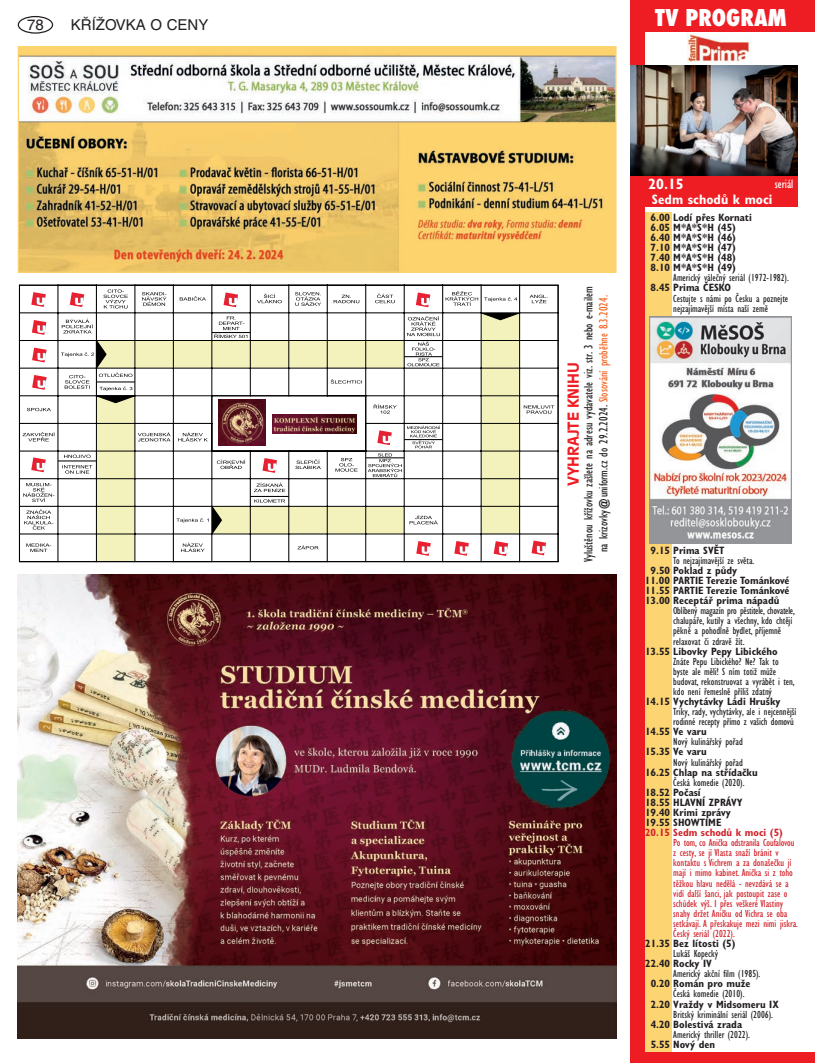
<style>
.page{position:relative;width:815px;height:1063px;background:#fff}
.page>*{position:absolute;margin:0;border:0;box-sizing:border-box;transform-origin:0 0}
.t1{font:800 condensed 22.5px "Futura";color:#fff}
.t2{font:15px "Helvetica CE";color:#231f20}
.t3{font:700 15px "Antique Olive CE";letter-spacing:-.01em;color:#ee1d23}
.t4{font:700 condensed 15px "Gill Sans CE";color:#fff}
.t5{font:700 condensed 13.75px "Gill Sans CE";color:#fff}
.t6{font:condensed 12.5px/15px "Gill Sans CE";color:#231f20;text-align:center}
.t7{font:condensed 12.5px "Gill Sans CE";color:#fff}
.t8{font:condensed 10.62px/10.1px "Gill Sans CE";color:#231f20}
.t9{font:700 condensed 10.62px/10.1px "Gill Sans CE";color:#231f20}
.t10{font:condensed 10.62px/10.1px "Gill Sans CE";color:#d1232a}
.t11{font:700 condensed 10.62px "Gill Sans CE";color:#d1232a}
.s1{color:#f36421}
</style>
<div class="page">
<div style="left:18px;top:16px;width:35px;height:18px;border:1px solid #231f20;border-radius:50%"></div>
<div style="left:631px;top:0;width:184px;height:32px;background:#ee1d23"></div>
<div style="left:631px;top:175px;width:166px;height:32px;background:#ee1d23"></div>
<img style="left:687px;top:33px;width:63px;height:29px">
<div style="left:631px;top:0;width:14px;height:1063px;background:#ee1d23"></div>
<div style="left:631px;top:1052px;width:184px;height:11px;background:#ee1d23"></div>
<div style="left:645px;top:213px;width:26px;height:839px;background:#fdd472"></div>
<img style="left:631px;top:66px;width:166px;height:109px">
<img style="left:650px;top:316px;width:141px;height:227px">
<img style="left:18px;top:574px;width:599px;height:464px">
<img style="left:20px;top:48px;width:595px;height:223px">
<div style="left:18px;top:46px;width:599px;height:227px;border:1px solid #fdd36e"></div>
<div style="left:289px;top:341px;width:38px;height:27px;background:#f3f2bc"></div>
<div style="left:289px;top:506px;width:38px;height:28px;background:#f3f2bc"></div>
<hr style="left:289px;top:506px;width:38px;height:1px;background:#000001">
<hr style="left:289px;top:368px;width:38px;height:1px;background:#000001">
<hr style="left:289px;top:340px;width:38px;height:1px;background:#000001">
<hr style="left:289px;top:396px;width:38px;height:1px;background:#000001">
<hr style="left:289px;top:395px;width:38px;height:1px;background:#000001">
<hr style="left:289px;top:478px;width:38px;height:1px;background:#000001">
<hr style="left:289px;top:451px;width:38px;height:1px;background:#000001">
<hr style="left:289px;top:561px;width:38px;height:1px;background:#000001">
<hr style="left:289px;top:533px;width:38px;height:2px;background:#000001">
<hr style="left:289px;top:312px;width:38px;height:1px;background:#000001">
<hr style="left:289px;top:285px;width:38px;height:1px;background:#000001">
<svg style="left:19px;top:285px;width:302px;height:277px"></svg>
<svg style="left:327px;top:285px;width:232px;height:277px"></svg>
<img style="left:219px;top:399px;width:47px;height:47px">
<img style="left:272px;top:415px;width:85px;height:18px">
<h2 class="t2" style="left:27px;top:16px;width:18px">78</h2>
<h2 class="t2" style="left:71px;top:16px;width:139px">KŘÍŽOVKA O CENY</h2>
<h1 class="t1" style="left:655px;top:2px;width:133px">TV PROGRAM</h1>
<p class="t6" style="left:581px;top:562px;width:277px;rotate:-90deg">Vyluštěnou křížovku zašlete na adresu vydavatele viz. str. 3 nebo e-mailem na krizovky@uniform.cz do 29.2.2024. <span class="s1">Slosování proběhne 8.3.2024.</span></p>
<h2 class="t3" style="left:565px;top:486px;width:125px;rotate:-90deg">VYHRAJTE KNIHU</h2>
<h2 class="t4" style="left:648px;top:175px;width:37px">20.15</h2>
<p class="t5" style="left:652px;top:191px;width:122px">Sedm schodů k moci</p>
<p class="t7" style="left:775px;top:176px;width:20px">seriál</p>
<p class="t9" style="left:651px;top:212px;width:103px">6.00 Lodí přes Kornati<br>6.05 M*A*S*H (45)<br>6.40 M*A*S*H (46)<br>7.10 M*A*S*H (47)<br>7.40 M*A*S*H (48)<br>8.10 M*A*S*H (49)</p>
<p class="t8" style="left:673px;top:273px;width:117px">Americký válečný seriál (1972-1982).</p>
<p class="t9" style="left:651px;top:283px;width:82px">8.45 Prima ČESKO</p>
<p class="t8" style="left:673px;top:293px;width:116px">Cestujte s námi po Česku a poznejte nejzajímavější místa naší země</p>
<p class="t9" style="left:651px;top:545px;width:75px">9.15 Prima SVĚT</p>
<p class="t8" style="left:673px;top:555px;width:83px">To nejzajímavější ze světa.</p>
<p class="t9" style="left:645px;top:565px;width:146px;text-indent:6px">9.50 Poklad z půdy<br>11.00 PARTIE Terezie Tománkové<br>11.55 PARTIE Terezie Tománkové<br>13.00 Receptář prima nápadů</p>
<p class="t8" style="left:673px;top:606px;width:124px">Oblíbený magazín pro pěstitele, chovatele, chalupáře, kutily a všechny, kdo chtějí pěkně a pohodlně bydlet, příjemně relaxovat či zdravě žít.</p>
<p class="t9" style="left:645px;top:646px;width:134px">13.55 Libovky Pepy Libického</p>
<p class="t8" style="left:673px;top:656px;width:123px">Znáte Pepu Libického? Ne? Tak to byste ale měli! S ním totiž může budovat, rekonstruovat a vyrábět i ten, kdo není řemeslně příliš zdatný</p>
<p class="t9" style="left:645px;top:696px;width:137px">14.15 Vychytávky Ládi Hrušky</p>
<p class="t8" style="left:673px;top:707px;width:125px">Triky, rady, vychytávky, ale i nejcennější rodinné recepty přímo z vašich domovů</p>
<p class="t9" style="left:645px;top:727px;width:63px">14.55 Ve varu</p>
<p class="t8" style="left:673px;top:737px;width:71px">Nový kulinářský pořad</p>
<p class="t9" style="left:645px;top:747px;width:63px">15.35 Ve varu</p>
<p class="t8" style="left:673px;top:757px;width:71px">Nový kulinářský pořad</p>
<p class="t9" style="left:645px;top:767px;width:114px">16.25 Chlap na střídačku</p>
<p class="t8" style="left:673px;top:777px;width:73px">Česká komedie (2020).</p>
<p class="t9" style="left:645px;top:787px;width:99px">18.52 Počasí<br>18.55 HLAVNÍ ZPRÁVY<br>19.40 Krimi zprávy<br>19.55 SHOWTIME</p>
<p class="t11" style="left:645px;top:826px;width:139px">20.15 Sedm schodů k moci (5)</p>
<p class="t10" style="left:673px;top:838px;width:126px">Po tom, co Anička odstranila Coufalovou z cesty, se jí Vlasta snaží bránit v kontaktu s Vichrem a za donašečku jí mají i mimo kabinet. Anička si z toho těžkou hlavu nedělá - nevzdává se a vidí další šanci, jak postoupit zase o schůdek výš. I přes veškeré Vlastiny snahy držet Aničku od Vichra se oba setkávají. A přeskakuje mezi nimi jiskra.<br>Český seriál (2022).</p>
<p class="t9" style="left:645px;top:938px;width:92px">21.35 Bez lítosti (5)</p>
<p class="t8" style="left:673px;top:949px;width:46px">Lukáš Kopecký</p>
<p class="t9" style="left:645px;top:959px;width:68px">22.40 Rocky IV</p>
<p class="t8" style="left:673px;top:969px;width:89px">Americký akční film (1985).</p>
<p class="t9" style="left:651px;top:979px;width:101px">0.20 Román pro muže</p>
<p class="t8" style="left:673px;top:989px;width:73px">Česká komedie (2010).</p>
<p class="t9" style="left:651px;top:999px;width:130px">2.20 Vraždy v Midsomeru IX</p>
<p class="t8" style="left:673px;top:1009px;width:101px">Britský kriminální seriál (2006).</p>
<p class="t9" style="left:651px;top:1019px;width:93px">4.20 Bolestivá zrada</p>
<p class="t8" style="left:673px;top:1029px;width:78px">Americký thriller (2022).</p>
<p class="t9" style="left:651px;top:1039px;width:66px">5.55 Nový den</p>
</div>
